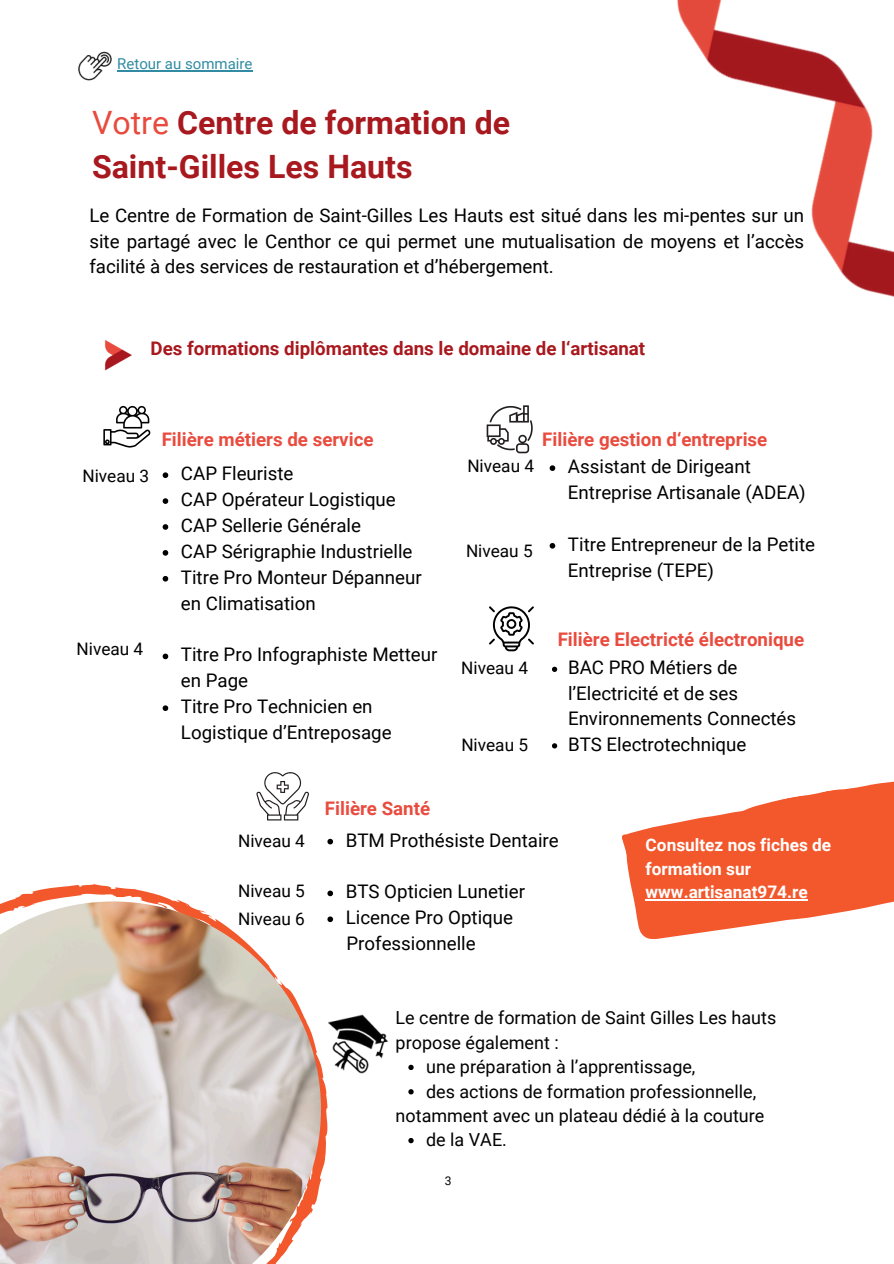
<style>
.page{position:relative;width:894px;height:1264px;background:#fff}
.page>*{position:absolute;margin:0;border:0;box-sizing:border-box;transform-origin:0 0}
.t1{font:700 32.1px/43.8px "Roboto";color:#a8191f}
.t2{font:18.75px/25.8px "Roboto";color:#000}
.t3{font:700 18.75px "Roboto";color:#e94b3e}
.t4{font:700 18.75px "Roboto";color:#a8191f}
.t5{font:18px/24.5px "Roboto";color:#000}
.t6{font:17.25px "Roboto";color:#000}
.t7{font:700 17.25px/23.7px "Roboto";color:#fff}
.t8{font:15px "Roboto";color:#318ba2}
.t9{font:12px "Roboto";color:#000}
.s1{font-weight:400;color:#e84b3e}
</style>
<div class="page">
<svg style="left:8px;top:820px;width:406px;height:360px"></svg>
<img style="left:0;top:901px;width:321px;height:362px">
<img style="left:518px;top:0;width:375px;height:549px">
<img style="left:104px;top:340px;width:28px;height:31px">
<img style="left:78px;top:51px;width:34px;height:30px">
<img style="left:329px;top:1014px;width:58px;height:59px">
<svg style="left:486px;top:405px;width:46px;height:48px"></svg>
<svg style="left:489px;top:606px;width:44px;height:45px"></svg>
<svg style="left:552px;top:666px;width:5px;height:6px"></svg>
<svg style="left:552px;top:743px;width:5px;height:5px"></svg>
<svg style="left:256px;top:772px;width:53px;height:48px"></svg>
<svg style="left:103px;top:406px;width:48px;height:41px"></svg>
<svg style="left:162px;top:472px;width:6px;height:6px"></svg>
<svg style="left:162px;top:498px;width:6px;height:6px"></svg>
<svg style="left:162px;top:524px;width:6px;height:6px"></svg>
<svg style="left:162px;top:550px;width:6px;height:5px"></svg>
<svg style="left:162px;top:576px;width:6px;height:5px"></svg>
<svg style="left:162px;top:653px;width:6px;height:6px"></svg>
<svg style="left:162px;top:705px;width:6px;height:6px"></svg>
<svg style="left:549px;top:465px;width:6px;height:6px"></svg>
<svg style="left:549px;top:543px;width:6px;height:5px"></svg>
<svg style="left:327px;top:838px;width:6px;height:6px"></svg>
<svg style="left:327px;top:890px;width:6px;height:6px"></svg>
<svg style="left:327px;top:916px;width:6px;height:6px"></svg>
<svg style="left:408px;top:1064px;width:5px;height:6px"></svg>
<svg style="left:408px;top:1089px;width:5px;height:5px"></svg>
<svg style="left:408px;top:1137px;width:5px;height:6px"></svg>
<hr style="left:117px;top:71px;width:135px;height:1px;background:#318ba2">
<svg style="left:622px;top:781px;width:271px;height:158px;fill:#f3582c"></svg>
<hr style="left:645px;top:899px;width:162px;height:1px;background:#fff">
<h3 class="t8" style="left:117px;top:56px;width:137px">Retour au sommaire</h3>
<h3 class="t1" style="left:92px;top:101px;width:419px"><span class="s1">Votre</span> Centre de formation de<br>Saint-Gilles Les Hauts</h3>
<p class="t2" style="left:89px;top:203px;width:716px;text-align:justify">Le Centre de Formation de Saint-Gilles Les Hauts est situé dans les mi-pentes sur un site partagé avec le Centhor ce qui permet une mutualisation de moyens et l’accès facilité à des services de restauration et d’hébergement.</p>
<p class="t4" style="left:151px;top:338px;width:496px">Des formations diplômantes dans le domaine de l‘artisanat</p>
<p class="t6" style="left:82px;top:466px;width:68px">Niveau 3</p>
<h3 class="t6" style="left:76px;top:639px;width:68px">Niveau 4</h3>
<h3 class="t3" style="left:162px;top:429px;width:213px">Filière métiers de service</h3>
<p class="t3" style="left:542px;top:429px;width:226px">Filière gestion d‘entreprise</p>
<h2 class="t2" style="left:181px;top:461px;width:114px">CAP Fleuriste</h2>
<p class="t2" style="left:181px;top:487px;width:216px">CAP Opérateur Logistique</p>
<h2 class="t2" style="left:181px;top:512px;width:182px">CAP Sellerie Générale</h2>
<p class="t2" style="left:181px;top:538px;width:233px">CAP Sérigraphie Industrielle</p>
<p class="t2" style="left:181px;top:564px;width:242px">Titre Pro Monteur Dépanneur en Climatisation</p>
<p class="t2" style="left:181px;top:642px;width:258px">Titre Pro Infographiste Metteur en Page</p>
<p class="t2" style="left:181px;top:694px;width:212px">Titre Pro Technicien en<br>Logistique d’Entreposage</p>
<p class="t6" style="left:467px;top:456px;width:68px">Niveau 4</p>
<p class="t6" style="left:466px;top:540px;width:68px">Niveau 5</p>
<p class="t6" style="left:461px;top:657px;width:68px">Niveau 4</p>
<h2 class="t6" style="left:461px;top:735px;width:68px">Niveau 5</h2>
<p class="t2" style="left:567px;top:454px;width:239px">Assistant de Dirigeant<br>Entreprise Artisanale (ADEA)</p>
<p class="t2" style="left:567px;top:531px;width:248px">Titre Entrepreneur de la Petite<br>Entreprise (TEPE)</p>
<h2 class="t3" style="left:557px;top:628px;width:248px">Filière Electricté électronique</h2>
<h3 class="t2" style="left:568px;top:655px;width:229px">BAC PRO Métiers de l’Electricité et de ses<br>Environnements Connectés</h3>
<p class="t2" style="left:568px;top:731px;width:180px">BTS Electrotechnique</p>
<p class="t6" style="left:238px;top:830px;width:68px">Niveau 4</p>
<p class="t6" style="left:238px;top:881px;width:68px">Niveau 5</p>
<p class="t6" style="left:238px;top:909px;width:68px">Niveau 6</p>
<h3 class="t3" style="left:325px;top:797px;width:107px">Filière Santé</h3>
<h3 class="t2" style="left:345px;top:827px;width:214px">BTM Prothésiste Dentaire</h3>
<p class="t2" style="left:345px;top:879px;width:181px">BTS Opticien Lunetier</p>
<p class="t2" style="left:345px;top:905px;width:169px">Licence Pro Optique</p>
<h3 class="t2" style="left:346px;top:930px;width:131px">Professionnelle</h3>
<h3 class="t7" style="left:645px;top:833px;width:187px">Consultez nos fiches de formation sur www.artisanat974.re</h3>
<p class="t5" style="left:395px;top:1006px;width:382px">Le centre de formation de Saint Gilles Les hauts propose également :</p>
<h2 class="t5" style="left:426px;top:1054px;width:271px">une préparation à l’apprentissage,</h2>
<p class="t5" style="left:426px;top:1079px;width:331px">des actions de formation professionnelle,</p>
<p class="t5" style="left:395px;top:1103px;width:370px">notamment avec un plateau dédié à la couture</p>
<h3 class="t5" style="left:426px;top:1127px;width:82px">de la VAE.</h3>
<p class="t9" style="left:445px;top:1173px;width:8px">3</p>
</div>
